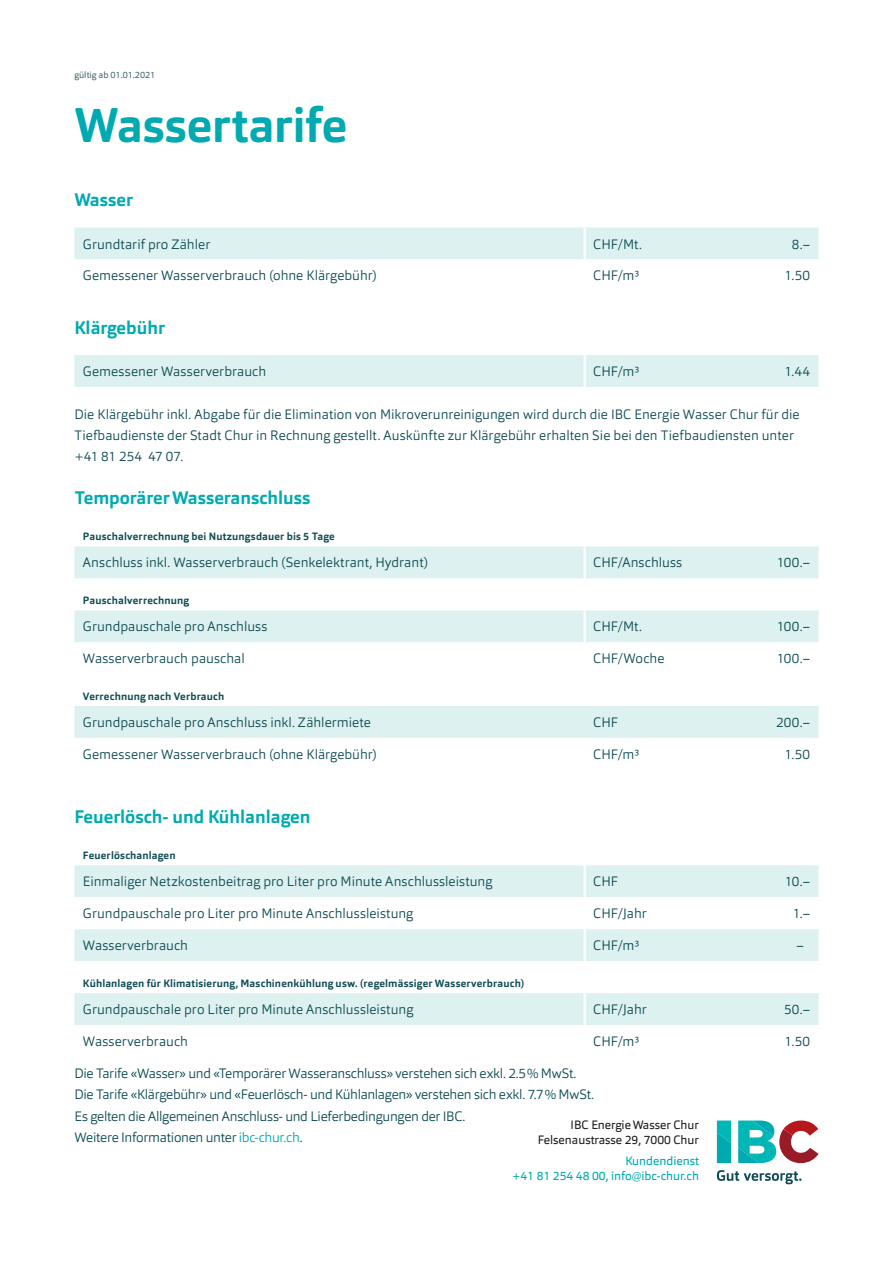
<style>
.page{position:relative;width:893px;height:1263px;background:#fff}
.page>*{position:absolute;margin:0;border:0;box-sizing:border-box;transform-origin:0 0}
.t1{font:700 48px "Orgon";letter-spacing:-.005em;color:#00aab0}
.t2{font:700 18px "Orgon";color:#00aab0}
.t3{font:300 13.5px/21.3px "Orgon";letter-spacing:.005em;color:#104c54}
.t4{font:300 13.5px/21.3px "Orgon";letter-spacing:-.02em;color:#104c54}
.t5{font:12px/15px "Orgon";color:#231f20;text-align:right}
.t6{font:12px/15px "Orgon";color:#00aab0;text-align:right}
.t7{font:700 10.5px "Orgon";letter-spacing:.015em;color:#104c54}
.t8{font:9px "Orgon";color:#4a6972}
.s1{color:#00aab0}
</style>
<div class="page">
<div style="left:74px;top:227px;width:745px;height:32px;background:#ddf1f1"></div>
<hr style="left:584px;top:227px;width:2px;height:32px;background:#fff">
<svg style="left:74px;top:546px;width:745px;height:96px;fill:#ddf1f1"></svg>
<div style="left:74px;top:706px;width:745px;height:32px;background:#ddf1f1"></div>
<hr style="left:584px;top:546px;width:2px;height:32px;background:#fff">
<hr style="left:584px;top:578px;width:2px;height:32px;background:#fff">
<hr style="left:584px;top:610px;width:2px;height:32px;background:#fff">
<div style="left:74px;top:865px;width:745px;height:32px;background:#ddf1f1"></div>
<svg style="left:74px;top:929px;width:745px;height:96px;fill:#ddf1f1"></svg>
<hr style="left:584px;top:865px;width:2px;height:32px;background:#fff">
<hr style="left:584px;top:929px;width:2px;height:32px;background:#fff">
<hr style="left:584px;top:961px;width:2px;height:32px;background:#fff">
<hr style="left:584px;top:993px;width:2px;height:32px;background:#fff">
<div style="left:74px;top:355px;width:745px;height:32px;background:#ddf1f1"></div>
<hr style="left:584px;top:355px;width:2px;height:32px;background:#fff">
<svg style="left:717px;top:1120px;width:14px;height:43px"></svg>
<svg style="left:738px;top:1120px;width:81px;height:43px"></svg>
<svg style="left:717px;top:1170px;width:84px;height:14px"></svg>
<p class="t8" style="left:74px;top:69px;width:82px">gültig ab 01.01.2021</p>
<h1 class="t1" style="left:74px;top:95px;width:274px">Wassertarife</h1>
<h2 class="t2" style="left:74px;top:188px;width:60px">Wasser</h2>
<p class="t3" style="left:83px;top:233px;width:129px">Grundtarif pro Zähler</p>
<p class="t3" style="left:593px;top:233px;width:50px">CHF/Mt.</p>
<p class="t3" style="left:792px;top:233px;width:20px">8.–</p>
<p class="t3" style="left:83px;top:265px;width:295px">Gemessener Wasserverbrauch (ohne Klärgebühr)</p>
<p class="t3" style="left:593px;top:265px;width:48px">CHF/m3</p>
<p class="t3" style="left:784px;top:265px;width:27px">1.50</p>
<h2 class="t2" style="left:74px;top:316px;width:92px">Klärgebühr</h2>
<p class="t3" style="left:83px;top:361px;width:185px">Gemessener Wasserverbrauch</p>
<p class="t3" style="left:593px;top:361px;width:48px">CHF/m3</p>
<p class="t3" style="left:784px;top:361px;width:27px">1.44</p>
<p class="t3" style="left:74px;top:403px;width:727px">Die Klärgebühr inkl. Abgabe für die Elimination von Mikroverunreinigungen wird durch die IBC Energie Wasser Chur für die<br>Tiefbaudienste der Stadt Chur in Rechnung gestellt. Auskünfte zur Klärgebühr erhalten Sie bei den Tiefbaudiensten unter +41 81 254 47 07.</p>
<h2 class="t2" style="left:74px;top:486px;width:238px">Temporärer Wasseranschluss</h2>
<p class="t7" style="left:83px;top:530px;width:253px">Pauschalverrechnung bei Nutzungsdauer bis 5 Tage</p>
<p class="t3" style="left:83px;top:552px;width:346px">Anschluss inkl. Wasserverbrauch (Senkelektrant, Hydrant)</p>
<p class="t3" style="left:593px;top:552px;width:91px">CHF/Anschluss</p>
<p class="t3" style="left:777px;top:552px;width:35px">100.–</p>
<p class="t7" style="left:83px;top:594px;width:108px">Pauschalverrechnung</p>
<p class="t3" style="left:83px;top:616px;width:186px">Grundpauschale pro Anschluss</p>
<p class="t3" style="left:593px;top:616px;width:50px">CHF/Mt.</p>
<p class="t3" style="left:777px;top:616px;width:35px">100.–</p>
<p class="t3" style="left:83px;top:648px;width:163px">Wasserverbrauch pauschal</p>
<p class="t3" style="left:593px;top:648px;width:73px">CHF/Woche</p>
<p class="t3" style="left:777px;top:648px;width:35px">100.–</p>
<p class="t7" style="left:83px;top:689px;width:143px">Verrechnung nach Verbrauch</p>
<p class="t3" style="left:83px;top:711px;width:290px">Grundpauschale pro Anschluss inkl. Zählermiete</p>
<p class="t3" style="left:593px;top:711px;width:26px">CHF</p>
<p class="t3" style="left:776px;top:711px;width:35px">200.–</p>
<p class="t3" style="left:83px;top:743px;width:295px">Gemessener Wasserverbrauch (ohne Klärgebühr)</p>
<p class="t3" style="left:593px;top:743px;width:48px">CHF/m3</p>
<p class="t3" style="left:784px;top:743px;width:27px">1.50</p>
<h2 class="t2" style="left:74px;top:805px;width:238px">Feuerlösch- und Kühlanlagen</h2>
<p class="t7" style="left:83px;top:848px;width:94px">Feuerlöschanlagen</p>
<p class="t3" style="left:83px;top:871px;width:411px">Einmaliger Netzkostenbeitrag pro Liter pro Minute Anschlussleistung</p>
<p class="t3" style="left:593px;top:871px;width:26px">CHF</p>
<p class="t3" style="left:785px;top:871px;width:27px">10.–</p>
<p class="t3" style="left:83px;top:903px;width:332px">Grundpauschale pro Liter pro Minute Anschlussleistung</p>
<p class="t3" style="left:593px;top:903px;width:55px">CHF/Jahr</p>
<p class="t3" style="left:793px;top:903px;width:19px">1.–</p>
<p class="t3" style="left:83px;top:935px;width:107px">Wasserverbrauch</p>
<p class="t3" style="left:593px;top:935px;width:48px">CHF/m3</p>
<p class="t3" style="left:796px;top:935px;width:9px">–</p>
<p class="t7" style="left:83px;top:976px;width:443px">Kühlanlagen für Klimatisierung, Maschinenkühlung usw. (regelmässiger Wasserverbrauch)</p>
<p class="t3" style="left:83px;top:999px;width:332px">Grundpauschale pro Liter pro Minute Anschlussleistung</p>
<p class="t3" style="left:593px;top:999px;width:55px">CHF/Jahr</p>
<p class="t3" style="left:784px;top:999px;width:27px">50.–</p>
<p class="t3" style="left:83px;top:1031px;width:107px">Wasserverbrauch</p>
<p class="t3" style="left:593px;top:1031px;width:48px">CHF/m3</p>
<p class="t3" style="left:784px;top:1031px;width:27px">1.50</p>
<p class="t4" style="left:74px;top:1062px;width:521px">Die Tarife «Wasser» und «Temporärer Wasseranschluss» verstehen sich exkl. 2.5% MwSt.<br>Die Tarife «Klärgebühr» und «Feuerlösch- und Kühlanlagen» verstehen sich exkl. 7.7% MwSt.<br>Es gelten die Allgemeinen Anschluss- und Lieferbedingungen der IBC.<br>Weitere Informationen unter <span class="s1">ibc-chur.ch</span>.</p>
<p class="t5" style="left:538px;top:1117px;width:163px">IBC Energie Wasser Chur<br>Felsenaustrasse 29, 7000 Chur</p>
<p class="t6" style="left:512px;top:1153px;width:189px">Kundendienst<br>+41 81 254 48 00, info@ibc-chur.ch</p>
</div>
